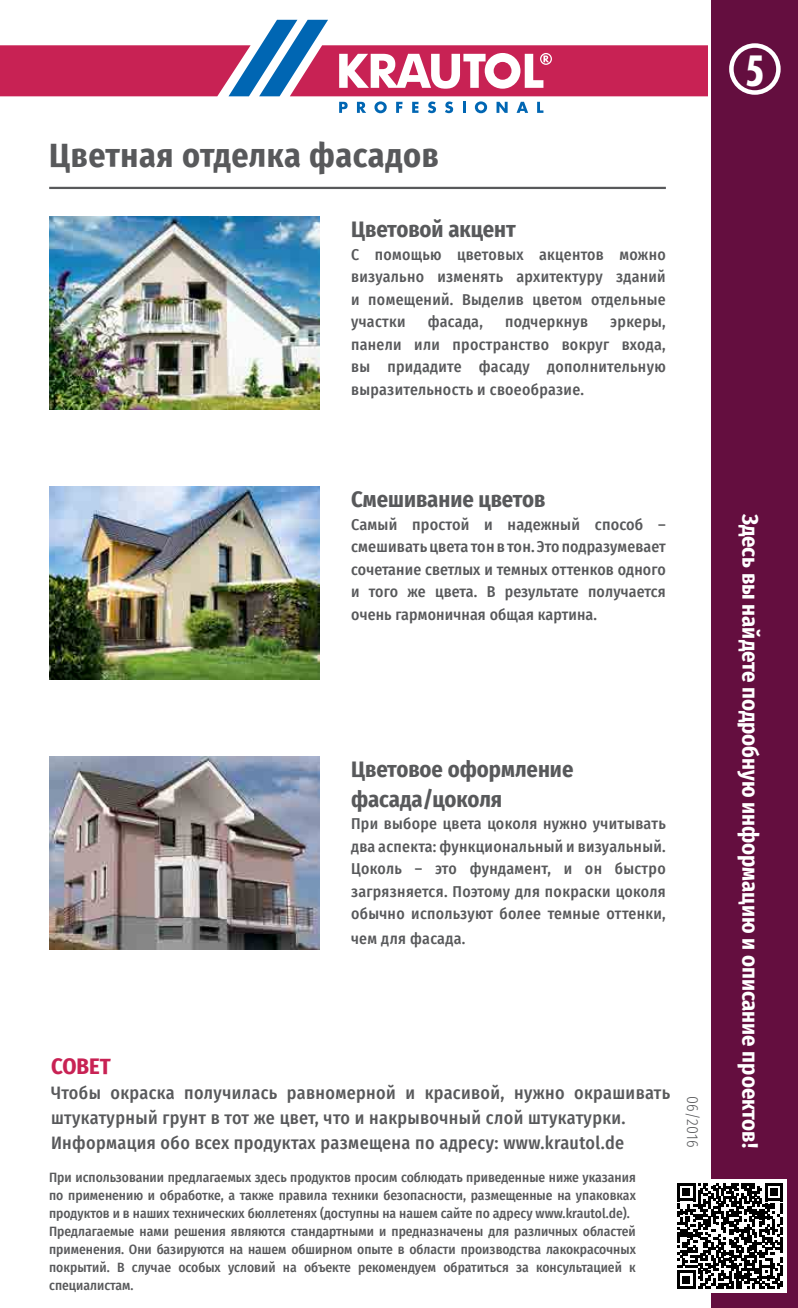
<style>
.page{position:relative;width:798px;height:1308px;background:#fff}
.page>*{position:absolute;margin:0;border:0;box-sizing:border-box;transform-origin:0 0}
.t1{font:700 condensed 40.5px "Futura Std";color:#fff}
.t2{font:700 33.75px "Fira Sans Condensed";letter-spacing:.015em;color:#58595b}
.t3{font:700 22.5px/29.2px "Fira Sans Condensed";color:#58595b}
.t4{font:700 22.5px "Fira Sans Condensed";color:#fff}
.t5{font:700 22.5px "Fira Sans Condensed";color:#c82254}
.t6{font:500 18px/24.8px "Fira Sans Condensed";letter-spacing:.02em;color:#58595b}
.t7{font:500 15.75px/22.5px "Fira Sans Condensed";letter-spacing:.02em;color:#58595b;text-align:justify}
.t8{font:300 15.75px "Fira Sans Condensed";letter-spacing:.02em;color:#58595b}
.t9{font:500 13.5px/18px "Fira Sans Condensed";color:#58595b}
</style>
<div class="page">
<svg style="left:0;top:20px;width:707px;height:93px"></svg>
<div style="left:711px;top:0;width:86px;height:1307px;background:#640e3f"></div>
<div style="left:673px;top:1179px;width:113px;height:113px;background:#fff"></div>
<svg style="left:677px;top:1183px;width:105px;height:105px"></svg>
<div style="left:728px;top:43px;width:52px;height:52px;border:4px solid #fff;border-radius:50%"></div>
<hr style="left:49px;top:187px;width:616px;height:2px;background:#58595b">
<img style="left:49px;top:756px;width:270px;height:193px">
<img style="left:49px;top:216px;width:270px;height:193px">
<img style="left:49px;top:486px;width:270px;height:193px">
<h2 class="t2" style="left:49px;top:127px;width:391px">Цветная отделка фасадов</h2>
<h3 class="t3" style="left:351px;top:213px;width:166px">Цветовой акцент</h3>
<p class="t7" style="left:351px;top:242px;width:316px">С помощью цветовых акцентов можно визуально изменять архитектуру зданий и помещений. Выделив цветом отдельные участки</p>
<p class="t7" style="left:427px;top:310px;width:57px">фасада,</p>
<p class="t7" style="left:505px;top:310px;width:84px">подчеркнув</p>
<p class="t7" style="left:351px;top:310px;width:316px;text-indent:259px">эркеры, панели или пространство вокруг входа, вы придадите фасаду дополнительную выразительность и своеобразие.</p>
<h3 class="t3" style="left:351px;top:483px;width:196px">Смешивание цветов</h3>
<p class="t7" style="left:351px;top:512px;width:316px">Самый простой и надежный способ – смешивать цвета тон в тон. Это подразумевает сочетание светлых и темных оттенков одного и того же цвета. В результате получается очень гармоничная общая картина.</p>
<h3 class="t3" style="left:351px;top:753px;width:224px">Цветовое оформление фасада/цоколя</h3>
<p class="t7" style="left:351px;top:811px;width:316px">При выборе цвета цоколя нужно учитывать два аспекта: функциональный и визуальный.<br>Цоколь – это фундамент, и он быстро загрязняется. Поэтому для покраски цоколя обычно используют более темные оттенки,</p>
<p class="t7" style="left:351px;top:926px;width:116px">чем для фасада.</p>
<h3 class="t5" style="left:51px;top:1047px;width:61px">СОВЕТ</h3>
<p class="t6" style="left:51px;top:1079px;width:620px">Чтобы окраска получилась равномерной и красивой, нужно окрашивать штукатурный грунт в тот же цвет, что и накрывочный слой штукатурки.<br>Информация обо всех продуктах размещена по адресу: www.krautol.de</p>
<p class="t9" style="left:49px;top:1167px;width:588px">При использовании предлагаемых здесь продуктов просим соблюдать приведенные ниже указания по применению и обработке, а также правила техники безопасности, размещенные на упаковках продуктов и в наших технических бюллетенях (доступны на нашем сайте по адресу www.krautol.de).<br>Предлагаемые нами решения являются стандартными и предназначены для различных областей применения. Они базируются на нашем обширном опыте в области производства лакокрасочных покрытий. В случае особых условий на объекте рекомендуем обратиться за консультацией к специалистам.</p>
<p class="t8" style="left:703px;top:1096px;width:53px;rotate:90deg">06/2016</p>
<h1 class="t1" style="left:744px;top:46px;width:21px">5</h1>
<h3 class="t4" style="left:769px;top:513px;width:636px;rotate:90deg">Здесь вы найдете подробную информацию и описание проектов!</h3>
</div>
